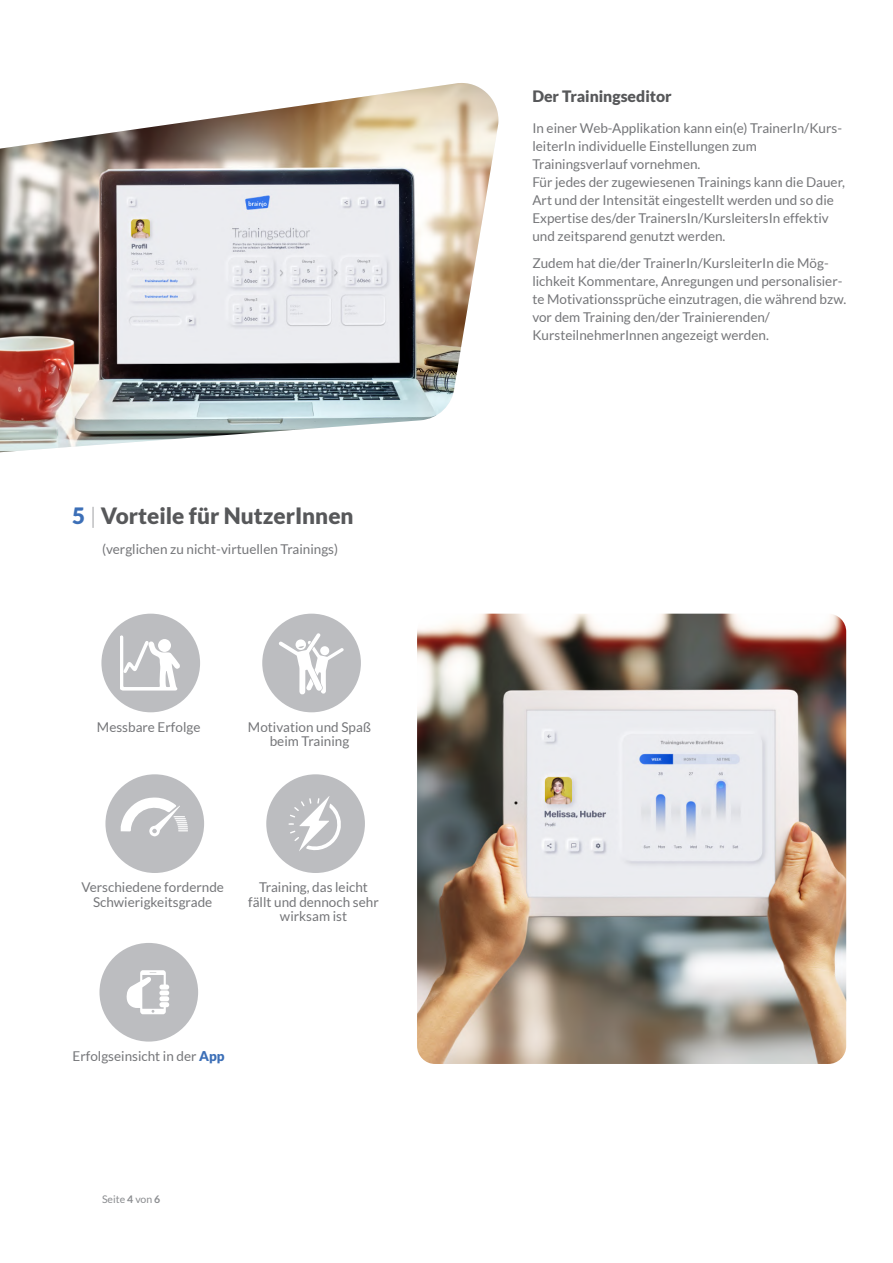
<style>
.page{position:relative;width:893px;height:1263px;background:#fff}
.page>*{position:absolute;margin:0;border:0;box-sizing:border-box;transform-origin:0 0}
.t1{font:900 22.5px "Lato";color:#57585a}
.t2{font:900 15.75px "Lato";color:#57585a}
.t3{font:13.5px/18px "Lato";color:#757679}
.t4{font:10.5px "Lato";color:#8a8c8f}
.s1{color:#3c6fb7}
.s2{font-weight:300;color:#939598}
.s3{font-weight:900;color:#3c6fb7}
.s4{font-weight:700}
</style>
<div class="page">
<div style="left:101px;top:614px;width:99px;height:98px;background:#bcbdc0;border-radius:50%"></div>
<svg style="left:120px;top:635px;width:60px;height:55px"></svg>
<div style="left:158px;top:639px;width:13px;height:13px;background:#fff;border-radius:50%"></div>
<div style="left:262px;top:614px;width:99px;height:98px;background:#bcbdc0;border-radius:50%"></div>
<div style="left:105px;top:774px;width:99px;height:99px;background:#bcbdc0;border-radius:50%"></div>
<div style="left:266px;top:774px;width:99px;height:99px;background:#bcbdc0;border-radius:50%"></div>
<svg style="left:121px;top:797px;width:67px;height:39px"></svg>
<svg style="left:288px;top:796px;width:53px;height:55px"></svg>
<svg style="left:279px;top:633px;width:65px;height:61px"></svg>
<div style="left:99px;top:943px;width:99px;height:98px;background:#bcbdc0;border-radius:50%"></div>
<img style="left:417px;top:614px;width:429px;height:450px">
<svg style="left:126px;top:970px;width:44px;height:44px"></svg>
<img style="left:0;top:83px;width:499px;height:369px">
<p class="t1" style="left:72px;top:503px;width:283px"><span class="s1">5</span> <span class="s2">|</span> Vorteile für NutzerInnen</p>
<p class="t3" style="left:102px;top:540px;width:238px">(verglichen zu nicht-virtuellen Trainings)</p>
<p class="t3" style="left:97px;top:718px;width:105px">Messbare Erfolge</p>
<p class="t3" style="left:248px;top:718px;width:125px">Motivation und Spaß</p>
<p class="t3" style="left:270px;top:732px;width:81px">beim Training</p>
<p class="t3" style="left:81px;top:878px;width:144px">Verschiedene fordernde</p>
<p class="t3" style="left:93px;top:893px;width:121px">Schwierigkeitsgrade</p>
<p class="t3" style="left:259px;top:878px;width:110px">Training, das leicht</p>
<p class="t3" style="left:248px;top:893px;width:132px">fällt und dennoch sehr</p>
<p class="t3" style="left:280px;top:907px;width:69px">wirksam ist</p>
<p class="t3" style="left:73px;top:1047px;width:154px">Erfolgseinsicht in der <span class="s3">App</span></p>
<p class="t4" style="left:102px;top:1194px;width:60px">Seite <span class="s4">4</span> von <span class="s4">6</span></p>
<p class="t2" style="left:532px;top:87px;width:141px">Der Trainingseditor</p>
<p class="t3" style="left:532px;top:119px;width:311px">In einer Web-Applikation kann ein(e) TrainerIn/Kurs&shy;leiterIn individuelle Einstellungen zum</p>
<p class="t3" style="left:532px;top:155px;width:170px">Trainingsverlauf vornehmen.</p>
<p class="t3" style="left:532px;top:173px;width:314px">Für jedes der zugewiesenen Trainings kann die Dauer, Art und der Intensität eingestellt werden und so die Expertise des/der TrainersIn/KursleitersIn effektiv und zeitsparend genutzt werden.</p>
<p class="t3" style="left:532px;top:254px;width:315px">Zudem hat die/der TrainerIn/KursleiterIn die Mög&shy;lichkeit Kommentare, Anregungen und personalisier&shy;te Motivationssprüche einzutragen, die während bzw. vor dem Training den/der Trainierenden/</p>
<p class="t3" style="left:532px;top:326px;width:238px">KursteilnehmerInnen angezeigt werden.</p>
</div>
